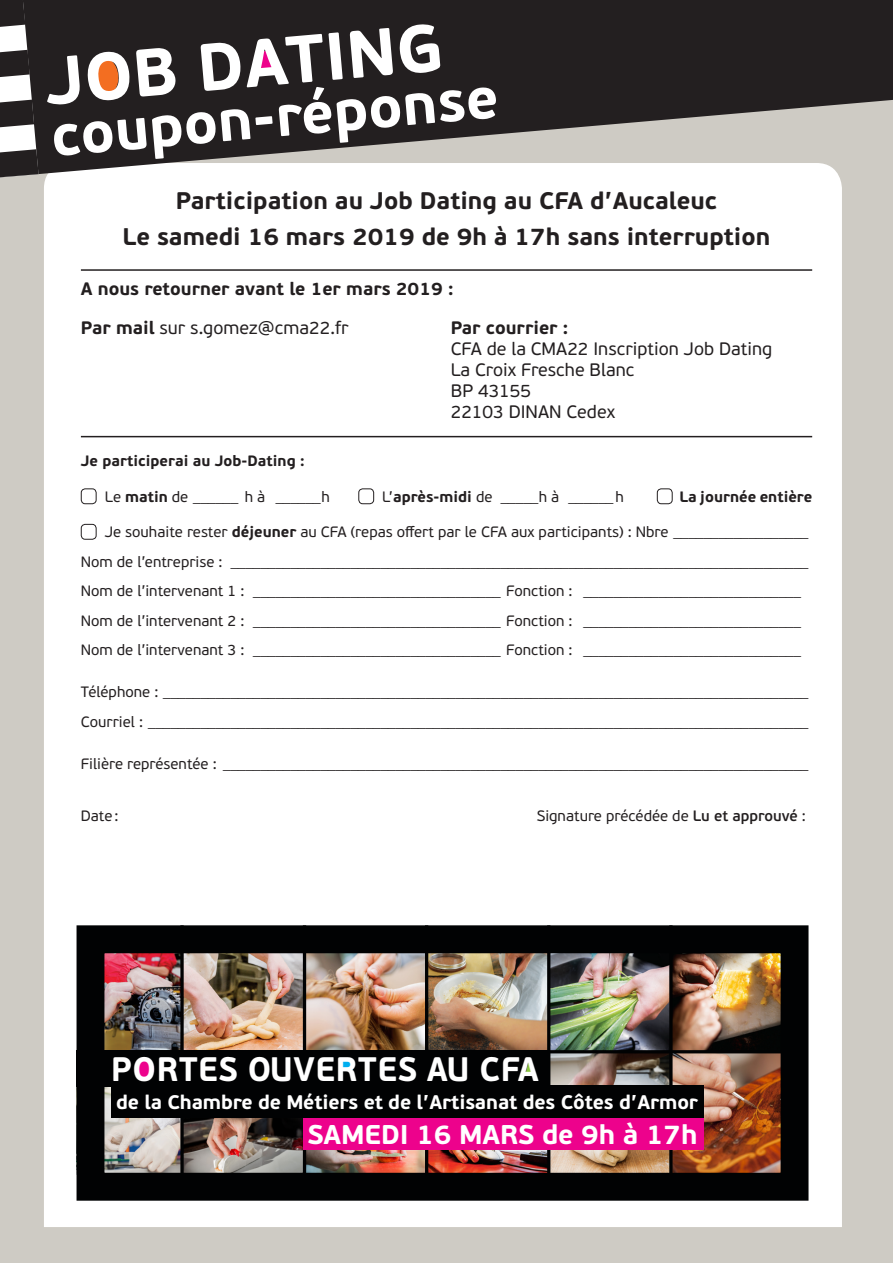
<style>
.page{position:relative;width:893px;height:1263px;background:#fff}
.page>*{position:absolute;margin:0;border:0;box-sizing:border-box;transform-origin:0 0}
.t1{font:700 66.9px "PF Beau Sans Pro";color:#fff}
.t2{font:700 57.6px "PF Beau Sans Pro";color:#fff}
.t3{font:700 33.9px "PF Beau Sans Pro";letter-spacing:.02em;color:#fff;scale:.95 1}
.t4{font:700 27.15px "PF Beau Sans Pro";letter-spacing:-.005em;color:#fff}
.t5{font:700 24px "PF Beau Sans Pro";color:#231f20}
.t6{font:700 19.65px "PF Beau Sans Pro";letter-spacing:-.01em;color:#fff}
.t7{font:18px/21px "PF Beau Sans Pro";color:#231f20}
.t8{font:700 18px "PF Beau Sans Pro";color:#231f20}
.t9{font:15px "PF Beau Sans Pro";color:#231f20}
.t10{font:700 15px "PF Beau Sans Pro";color:#231f20}
.s1{font-weight:700}
.s2{font-weight:600}
</style>
<div class="page">
<div style="left:0;top:7px;width:893px;height:1256px;background:#cecbc4"></div>
<div style="left:44px;top:177px;width:798px;height:1050px;background:#fff"></div>
<svg style="left:39px;top:0;width:854px;height:177px;fill:#231f20"></svg>
<svg style="left:0;top:0;width:39px;height:177px;background:#6e6c6c"></svg>
<svg style="left:257px;top:48px;width:20px;height:24px"></svg>
<svg style="left:92px;top:57px;width:27px;height:38px"></svg>
<div style="left:81px;top:488px;width:16px;height:16px;border:1px solid #231f20;border-radius:4px"></div>
<div style="left:358px;top:488px;width:16px;height:16px;border:1px solid #231f20;border-radius:4px"></div>
<div style="left:657px;top:488px;width:16px;height:16px;border:1px solid #231f20;border-radius:4px"></div>
<div style="left:81px;top:524px;width:16px;height:16px;border:1px solid #231f20;border-radius:4px"></div>
<hr style="left:81px;top:269px;width:731px;height:2px;background:#231f20">
<hr style="left:81px;top:436px;width:731px;height:1px;background:#231f20">
<img style="left:106px;top:954px;width:197px;height:96px">
<img style="left:106px;top:1087px;width:74px;height:85px">
<img style="left:184px;top:1118px;width:119px;height:54px">
<img style="left:306px;top:954px;width:119px;height:96px">
<img style="left:306px;top:1150px;width:119px;height:22px">
<img style="left:428px;top:954px;width:119px;height:218px">
<img style="left:550px;top:954px;width:119px;height:218px">
<img style="left:673px;top:954px;width:106px;height:96px">
<img style="left:673px;top:1053px;width:106px;height:119px">
<svg style="left:180px;top:954px;width:4px;height:218px"></svg>
<hr style="left:303px;top:925px;width:3px;height:269px;background:#010203">
<hr style="left:425px;top:925px;width:3px;height:269px;background:#010203">
<hr style="left:547px;top:925px;width:3px;height:269px;background:#010203">
<svg style="left:669px;top:954px;width:4px;height:218px"></svg>
<hr style="left:77px;top:1050px;width:718px;height:3px;background:#010203">
<div style="left:303px;top:1118px;width:400px;height:32px;background:#ed028c"></div>
<div style="left:111px;top:1086px;width:592px;height:32px;background:#010203"></div>
<div style="left:77px;top:1050px;width:473px;height:37px;background:#010203"></div>
<div style="left:136px;top:1059px;width:18px;height:19px;background:#ed028c;border-radius:50%"></div>
<div style="left:342px;top:1059px;width:11px;height:11px;background:#00aeef"></div>
<svg style="left:525px;top:1061px;width:7px;height:13px"></svg>
<div style="left:77px;top:925px;width:731px;height:276px;border:28px solid #010203"></div>
<p class="t1" style="left:41px;top:40px;width:401px;rotate:-5deg">JOB DATING</p>
<p class="t2" style="left:48px;top:101px;width:450px;rotate:-5deg">coupon-réponse</p>
<p class="t5" style="left:176px;top:186px;width:543px">Participation au Job Dating au CFA d’Aucaleuc</p>
<p class="t5" style="left:123px;top:222px;width:649px">Le samedi 16 mars 2019 de 9h à 17h sans interruption</p>
<p class="t8" style="left:81px;top:278px;width:374px">A nous retourner avant le 1er mars 2019 :</p>
<p class="t7" style="left:81px;top:317px;width:269px"><span class="s1">Par mail</span> sur s.gomez@cma22.fr</p>
<p class="t7" style="left:451px;top:317px;width:323px"><span class="s1">Par courrier :<br></span>CFA de la CMA22 Inscription Job Dating<br>La Croix Fresche Blanc<br>BP 43155<br>22103 DINAN Cedex</p>
<p class="t10" style="left:81px;top:452px;width:225px">Je participerai au Job-Dating :</p>
<p class="t9" style="left:105px;top:488px;width:227px">Le <span class="s1">matin</span> de ______ h à ______h</p>
<p class="t9" style="left:382px;top:488px;width:243px">L’<span class="s1">après-midi</span> de _____h à ______h</p>
<p class="t10" style="left:679px;top:487px;width:134px">La journée entière</p>
<p class="t9" style="left:105px;top:523px;width:705px">Je souhaite rester <span class="s1">déjeuner</span> au CFA (repas offert par le CFA aux participants) : Nbre __________________</p>
<p class="t9" style="left:81px;top:553px;width:729px">Nom de l’entreprise : _____________________________________________________________________________</p>
<p class="t9" style="left:81px;top:582px;width:722px">Nom de l’intervenant 1 : _________________________________ Fonction : _____________________________</p>
<p class="t9" style="left:81px;top:612px;width:722px">Nom de l’intervenant 2 : _________________________________ Fonction : _____________________________</p>
<p class="t9" style="left:81px;top:641px;width:722px">Nom de l’intervenant 3 : _________________________________ Fonction : _____________________________</p>
<p class="t9" style="left:81px;top:684px;width:729px">Téléphone : ______________________________________________________________________________________</p>
<p class="t9" style="left:81px;top:713px;width:729px">Courriel : ________________________________________________________________________________________</p>
<p class="t9" style="left:81px;top:755px;width:729px">Filière représentée : ______________________________________________________________________________</p>
<p class="t9" style="left:81px;top:807px;width:39px">Date:</p>
<p class="t9" style="left:537px;top:807px;width:271px">Signature précédée de <span class="s2">Lu et approuvé</span> :</p>
<p class="t3" style="left:111px;top:1048px;width:452px">PORTES OUVERTES AU CFA</p>
<p class="t6" style="left:116px;top:1090px;width:583px">de la Chambre de Métiers et de l’Artisanat des Côtes d’Armor</p>
<p class="t4" style="left:307px;top:1117px;width:392px">SAMEDI 16 MARS de 9h à 17h</p>
</div>
